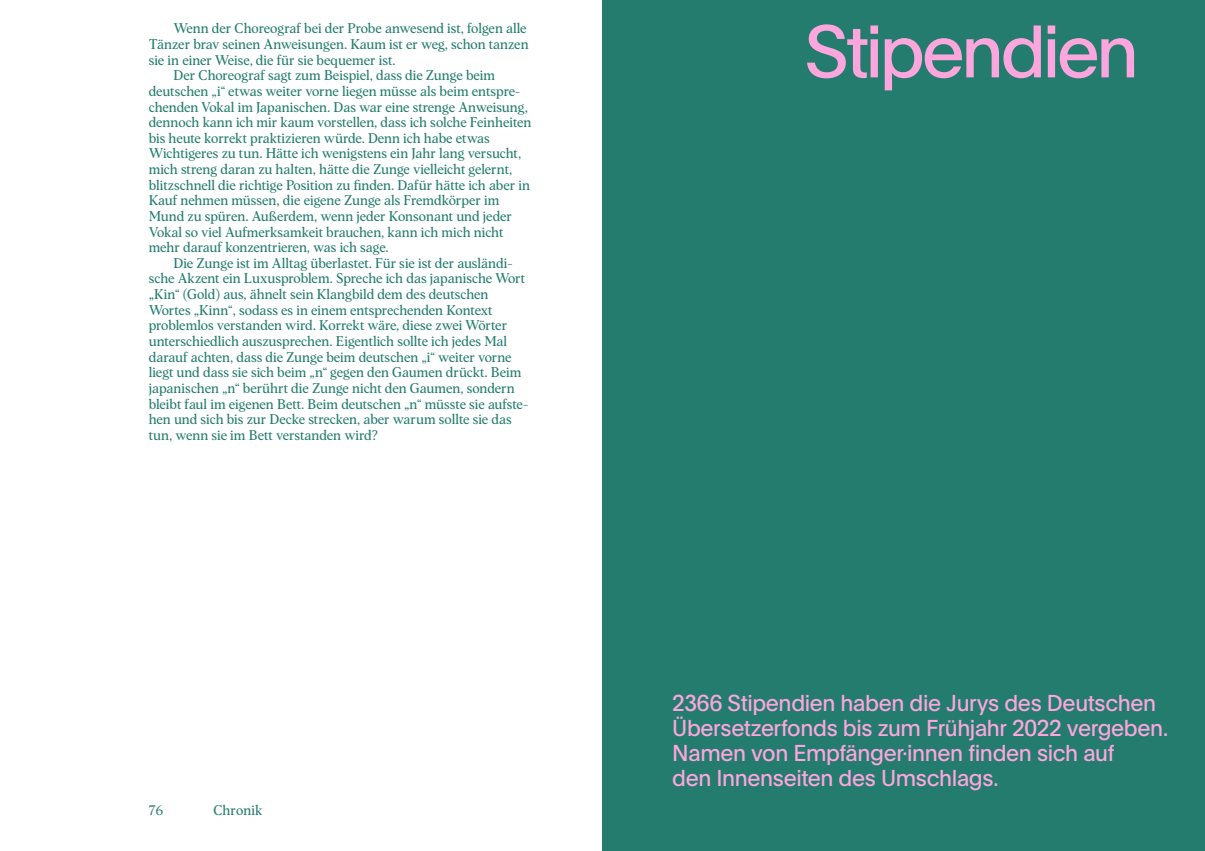
<style>
.page{position:relative;width:1205px;height:851px;background:#fff}
.page>*{position:absolute;margin:0;border:0;box-sizing:border-box;transform-origin:0 0}
.t1{font:72.5px "Plain";letter-spacing:-.045em;color:#fca6dd}
.t2{font:22.5px/25px "Plain";letter-spacing:-.015em;color:#fca6dd}
.t3{font:13.75px "Albra Text";letter-spacing:-.01em;color:#237c6e}
</style>
<div class="page">
<div style="left:602px;top:0;width:603px;height:850px;background:#237c6e"></div>
<p class="t3" style="left:174px;top:18px;width:355px">Wenn der Choreograf bei der Probe anwesend ist, folgen alle</p>
<p class="t3" style="left:149px;top:34px;width:381px">Tänzer brav seinen Anweisungen. Kaum ist er weg, schon tanzen</p>
<p class="t3" style="left:149px;top:50px;width:248px">sie in einer Weise, die für sie bequemer ist.</p>
<p class="t3" style="left:174px;top:65px;width:323px">Der Choreograf sagt zum Beispiel, dass die Zunge beim</p>
<p class="t3" style="left:149px;top:81px;width:373px">deutschen „i“ etwas weiter vorne liegen müsse als beim entspre-</p>
<p class="t3" style="left:149px;top:97px;width:381px">chenden Vokal im Japanischen. Das war eine strenge Anweisung,</p>
<p class="t3" style="left:149px;top:112px;width:384px">dennoch kann ich mir kaum vorstellen, dass ich solche Feinheiten</p>
<p class="t3" style="left:149px;top:128px;width:343px">bis heute korrekt praktizieren würde. Denn ich habe etwas</p>
<p class="t3" style="left:149px;top:143px;width:374px">Wichtigeres zu tun. Hätte ich wenigstens ein Jahr lang versucht,</p>
<p class="t3" style="left:149px;top:159px;width:365px">mich streng daran zu halten, hätte die Zunge vielleicht gelernt,</p>
<p class="t3" style="left:149px;top:175px;width:383px">blitzschnell die richtige Position zu finden. Dafür hätte ich aber in</p>
<p class="t3" style="left:149px;top:190px;width:352px">Kauf nehmen müssen, die eigene Zunge als Fremdkörper im</p>
<p class="t3" style="left:149px;top:206px;width:365px">Mund zu spüren. Außerdem, wenn jeder Konsonant und jeder</p>
<p class="t3" style="left:149px;top:222px;width:356px">Vokal so viel Aufmerksamkeit brauchen, kann ich mich nicht</p>
<p class="t3" style="left:149px;top:237px;width:242px">mehr darauf konzentrieren, was ich sage.</p>
<p class="t3" style="left:174px;top:253px;width:340px">Die Zunge ist im Alltag überlastet. Für sie ist der ausländi-</p>
<p class="t3" style="left:149px;top:268px;width:378px">sche Akzent ein Luxusproblem. Spreche ich das japanische Wort</p>
<p class="t3" style="left:149px;top:284px;width:341px">„Kin“ (Gold) aus, ähnelt sein Klangbild dem des deutschen</p>
<p class="t3" style="left:149px;top:300px;width:345px">Wortes „Kinn“, sodass es in einem entsprechenden Kontext</p>
<p class="t3" style="left:149px;top:315px;width:360px">problemlos verstanden wird. Korrekt wäre, diese zwei Wörter</p>
<p class="t3" style="left:149px;top:331px;width:360px">unterschiedlich auszusprechen. Eigentlich sollte ich jedes Mal</p>
<p class="t3" style="left:149px;top:346px;width:364px">darauf achten, dass die Zunge beim deutschen „i“ weiter vorne</p>
<p class="t3" style="left:149px;top:362px;width:374px">liegt und dass sie sich beim „n“ gegen den Gaumen drückt. Beim</p>
<p class="t3" style="left:149px;top:378px;width:367px">japanischen „n“ berührt die Zunge nicht den Gaumen, sondern</p>
<p class="t3" style="left:149px;top:393px;width:381px">bleibt faul im eigenen Bett. Beim deutschen „n“ müsste sie aufste-</p>
<p class="t3" style="left:149px;top:409px;width:365px">hen und sich bis zur Decke strecken, aber warum sollte sie das</p>
<p class="t3" style="left:149px;top:425px;width:231px">tun, wenn sie im Bett verstanden wird?</p>
<p class="t3" style="left:149px;top:800px;width:16px">76</p>
<p class="t3" style="left:213px;top:800px;width:51px">Chronik</p>
<h1 class="t1" style="left:804px;top:-1px;width:336px">Stipendien</h1>
<h2 class="t2" style="left:672px;top:689px;width:497px">2366 Stipendien haben die Jurys des Deutschen Übersetzerfonds bis zum Frühjahr 2022 vergeben.<br>Namen von Empfänger·innen finden sich auf<br>den Innenseiten des Umschlags.</h2>
</div>
